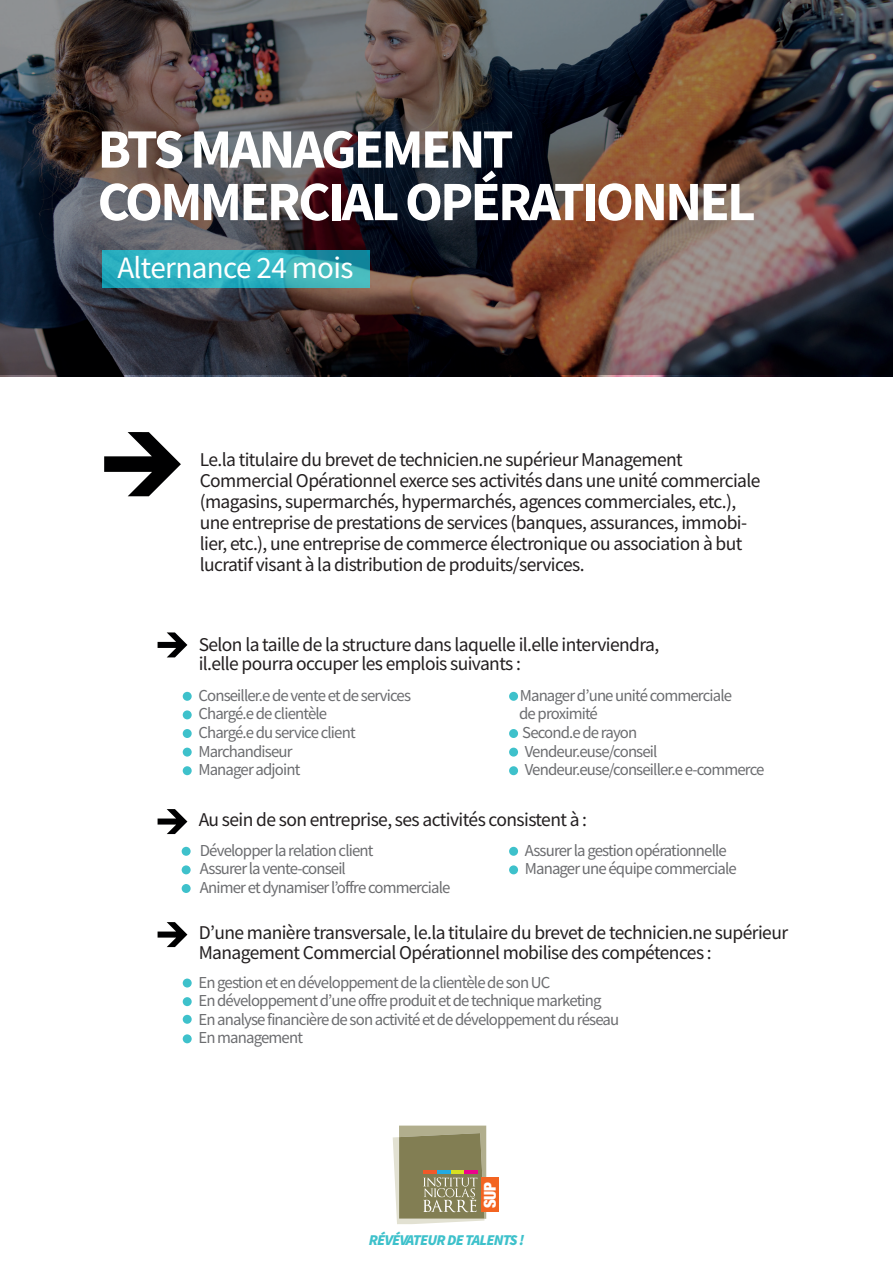
<style>
.page{position:relative;width:893px;height:1263px;background:#fff}
.page>*{position:absolute;margin:0;border:0;box-sizing:border-box;transform-origin:0 0}
.t1{font:700 55.5px "Source Sans Pro";letter-spacing:-.05em;color:#fff}
.t2{font:31.2px "Source Sans Pro";letter-spacing:-.02em;color:#fff}
.t3{font:19.5px/21px "Source Sans Pro";letter-spacing:-.03em;color:#231f20}
.t4{font:16.8px "Source Sans Pro";letter-spacing:-.05em;color:#6c6d70}
.t5{font:900 condensed 16.35px "Helvetica Neue";color:#fff}
.t6{font:italic 900 15px "Source Sans Pro";letter-spacing:-.05em;color:#3ec1cb}
</style>
<div class="page">
<svg style="left:104px;top:432px;width:77px;height:64px"></svg>
<img style="left:0;top:0;width:893px;height:375px">
<svg style="left:102px;top:250px;width:267px;height:38px"></svg>
<div style="left:183px;top:692px;width:9px;height:9px;background:#3ec1cb;border-radius:50%"></div>
<div style="left:183px;top:710px;width:9px;height:9px;background:#3ec1cb;border-radius:50%"></div>
<div style="left:183px;top:729px;width:9px;height:9px;background:#3ec1cb;border-radius:50%"></div>
<div style="left:183px;top:748px;width:9px;height:9px;background:#3ec1cb;border-radius:50%"></div>
<div style="left:183px;top:766px;width:9px;height:9px;background:#3ec1cb;border-radius:50%"></div>
<div style="left:509px;top:692px;width:9px;height:9px;background:#3ec1cb;border-radius:50%"></div>
<div style="left:509px;top:729px;width:9px;height:9px;background:#3ec1cb;border-radius:50%"></div>
<div style="left:509px;top:748px;width:9px;height:9px;background:#3ec1cb;border-radius:50%"></div>
<div style="left:509px;top:766px;width:9px;height:9px;background:#3ec1cb;border-radius:50%"></div>
<svg style="left:158px;top:632px;width:29px;height:25px"></svg>
<div style="left:182px;top:847px;width:9px;height:9px;background:#3ec1cb;border-radius:50%"></div>
<div style="left:182px;top:865px;width:9px;height:9px;background:#3ec1cb;border-radius:50%"></div>
<div style="left:182px;top:884px;width:9px;height:9px;background:#3ec1cb;border-radius:50%"></div>
<div style="left:509px;top:847px;width:9px;height:9px;background:#3ec1cb;border-radius:50%"></div>
<div style="left:509px;top:865px;width:9px;height:9px;background:#3ec1cb;border-radius:50%"></div>
<svg style="left:158px;top:809px;width:29px;height:25px"></svg>
<div style="left:183px;top:978px;width:9px;height:9px;background:#3ec1cb;border-radius:50%"></div>
<div style="left:183px;top:997px;width:9px;height:9px;background:#3ec1cb;border-radius:50%"></div>
<div style="left:183px;top:1015px;width:9px;height:9px;background:#3ec1cb;border-radius:50%"></div>
<div style="left:183px;top:1034px;width:9px;height:9px;background:#3ec1cb;border-radius:50%"></div>
<svg style="left:158px;top:922px;width:29px;height:25px"></svg>
<svg style="left:393px;top:1125px;width:93px;height:99px"></svg>
<hr style="left:423px;top:1170px;width:14px;height:3px;background:#f15929">
<div style="left:481px;top:1177px;width:17px;height:35px;background:#f36421"></div>
<p class="t1" style="left:98px;top:112px;width:417px">BTS MANAGEMENT</p>
<p class="t1" style="left:98px;top:164px;width:660px">COMMERCIAL OPÉRATIONNEL</p>
<p class="t2" style="left:117px;top:248px;width:238px">Alternance 24 mois</p>
<p class="t3" style="left:200px;top:449px;width:562px">Le.la titulaire du brevet de technicien.ne supérieur Management Commercial Opérationnel exerce ses activités dans une unité commerciale (magasins, supermarchés, hypermarchés, agences commerciales, etc.), une entreprise de prestations de services (banques, assurances, immobi&shy;lier, etc.), une entreprise de commerce électronique ou association à but lucratif visant à la distribution de produits/services.</p>
<p class="t3" style="left:199px;top:634px;width:462px">Selon la taille de la structure dans laquelle il.elle interviendra,</p>
<p class="t3" style="left:199px;top:653px;width:324px">il.elle pourra occuper les emplois suivants :</p>
<p class="t4" style="left:198px;top:684px;width:214px">Conseiller.e de vente et de services</p>
<p class="t4" style="left:198px;top:703px;width:130px">Chargé.e de clientèle</p>
<p class="t4" style="left:198px;top:722px;width:159px">Chargé.e du service client</p>
<p class="t4" style="left:198px;top:740px;width:96px">Marchandiseur</p>
<p class="t4" style="left:198px;top:759px;width:104px">Manager adjoint</p>
<p class="t4" style="left:520px;top:684px;width:214px">Manager d’une unité commerciale</p>
<p class="t4" style="left:519px;top:703px;width:80px">de proximité</p>
<p class="t4" style="left:522px;top:722px;width:117px">Second.e de rayon</p>
<p class="t4" style="left:525px;top:740px;width:134px">Vendeur.euse/conseil</p>
<p class="t4" style="left:525px;top:759px;width:241px">Vendeur.euse/conseiller.e e-commerce</p>
<p class="t3" style="left:199px;top:809px;width:390px">Au sein de son entreprise, ses activités consistent à :</p>
<p class="t4" style="left:200px;top:839px;width:175px">Développer la relation client</p>
<p class="t4" style="left:200px;top:858px;width:148px">Assurer la vente-conseil</p>
<p class="t4" style="left:200px;top:877px;width:252px">Animer et dynamiser l’offre commerciale</p>
<p class="t4" style="left:525px;top:839px;width:204px">Assurer la gestion opérationnelle</p>
<p class="t4" style="left:525px;top:858px;width:214px">Manager une équipe commerciale</p>
<p class="t3" style="left:199px;top:922px;width:591px">D’une manière transversale, le.la titulaire du brevet de technicien.ne supérieur</p>
<p class="t3" style="left:199px;top:942px;width:515px">Management Commercial Opérationnel mobilise des compétences :</p>
<p class="t4" style="left:198px;top:971px;width:354px">En gestion et en développement de la clientèle de son UC</p>
<p class="t4" style="left:198px;top:990px;width:405px">En développement d’une offre produit et de technique marketing</p>
<p class="t4" style="left:198px;top:1008px;width:422px">En analyse financière de son activité et de développement du réseau</p>
<p class="t4" style="left:198px;top:1027px;width:106px">En management</p>
<p class="t5" style="left:477px;top:1208px;width:28px;rotate:-90deg">SUP</p>
<p class="t6" style="left:369px;top:1229px;width:157px">RÉVÉVATEUR DE TALENTS !</p>
</div>
